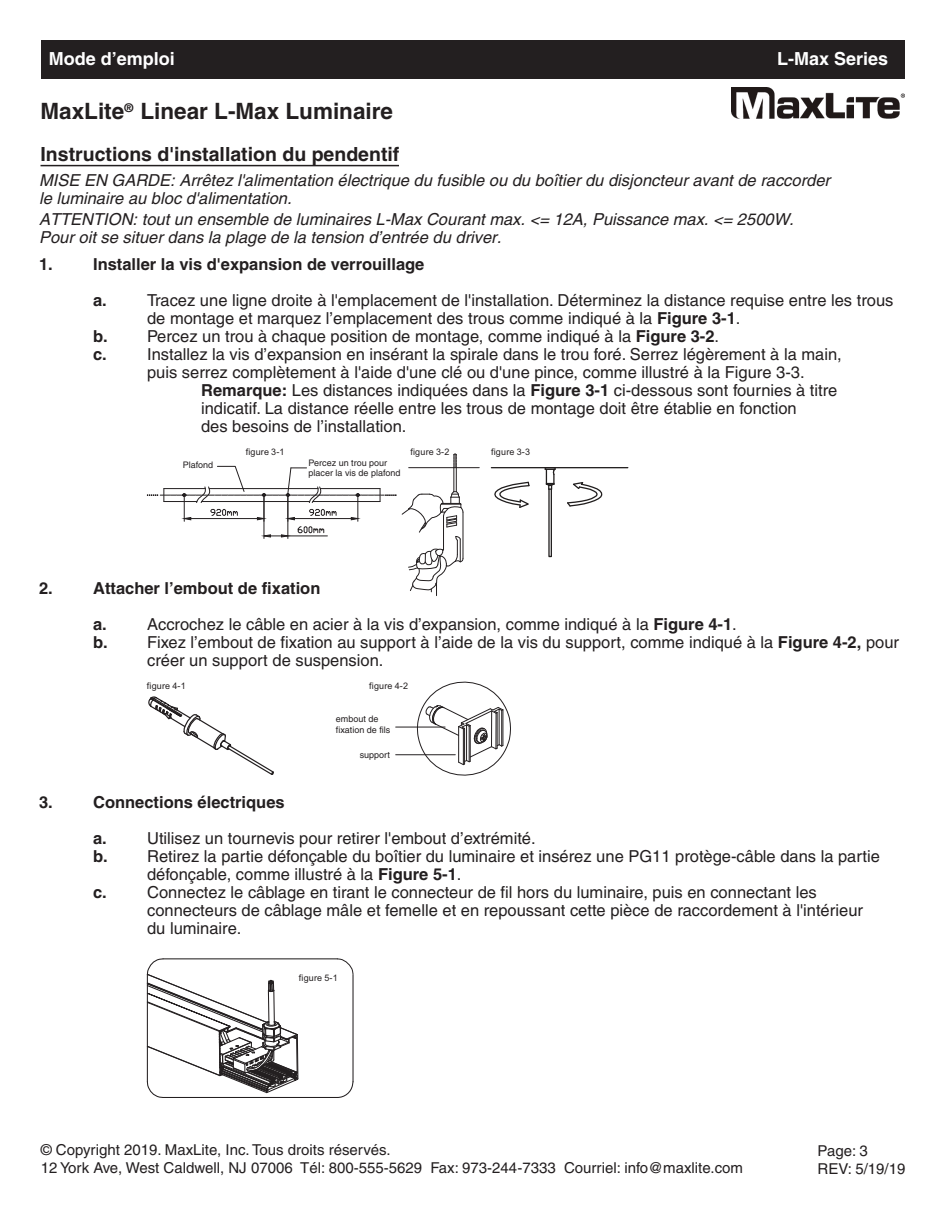
<style>
.page{position:relative;width:945px;height:1215px;background:#fff}
.page>*{position:absolute;margin:0;border:0;box-sizing:border-box;transform-origin:0 0}
.t1{font:700 22.5px "Helvetica";color:#231f20}
.t2{font:700 19.5px "Helvetica";color:#231f20}
.t3{font:700 18px "Helvetica";color:#fff}
.t4{font:16.5px/18px "Helvetica";color:#231f20}
.t5{font:italic 16.5px/18px "Helvetica";color:#231f20}
.t6{font:700 16.5px/36px "Helvetica";color:#231f20}
.t7{font:15px/18px "Helvetica";color:#231f20}
.t8{font:700 12px "Helvetica";color:#231f20}
.t9{font:9px/9.6px "Helvetica";color:#231f20}
.t10{font:9px "Arial";letter-spacing:.02em;color:#231f20}
.s1{font-weight:700}
</style>
<div class="page">
<div style="left:41px;top:40px;width:864px;height:39px;background:#231f20"></div>
<img style="left:732px;top:87px;width:173px;height:32px">
<hr style="left:41px;top:165px;width:358px;height:1px;background:#231f20">
<hr style="left:409px;top:467px;width:70px;height:1px;background:#231f20">
<svg style="left:147px;top:453px;width:317px;height:143px"></svg>
<hr style="left:491px;top:467px;width:137px;height:1px;background:#211e1e">
<svg style="left:494px;top:481px;width:36px;height:27px"></svg>
<svg style="left:567px;top:482px;width:36px;height:25px"></svg>
<svg style="left:545px;top:468px;width:11px;height:22px"></svg>
<div style="left:548px;top:488px;width:4px;height:69px;border:1px solid #211e1e"></div>
<svg style="left:417px;top:681px;width:94px;height:95px"></svg>
<hr style="left:396px;top:754px;width:59px;height:1px;background:#231f20">
<hr style="left:396px;top:727px;width:49px;height:1px;background:#231f20">
<svg style="left:148px;top:696px;width:126px;height:79px"></svg>
<svg style="left:147px;top:958px;width:207px;height:140px"></svg>
<p class="t3" style="left:49px;top:52px;width:128px">Mode d’emploi</p>
<p class="t3" style="left:777px;top:52px;width:113px">L-Max Series</p>
<h1 class="t1" style="left:40px;top:103px;width:354px">MaxLite Linear L-Max Luminaire</h1>
<p class="t8" style="left:125px;top:104px;width:10px">®</p>
<p class="t2" style="left:40px;top:147px;width:360px">Instructions d'installation du pendentif</p>
<p class="t5" style="left:39px;top:173px;width:792px">MISE EN GARDE: Arrêtez l'alimentation électrique du fusible ou du boîtier du disjoncteur avant de raccorder le luminaire au bloc d'alimentation.</p>
<p class="t5" style="left:39px;top:212px;width:756px">ATTENTION: tout un ensemble de luminaires L-Max Courant max. &lt;= 12A, Puissance max. &lt;= 2500W.<br>Pour oit se situer dans la plage de la tension d’entrée du driver.</p>
<p class="t6" style="left:39px;top:247px;width:15px">1.</p>
<p class="t6" style="left:93px;top:247px;width:333px">Installer la vis d'expansion de verrouillage a.</p>
<p class="t4" style="left:147px;top:292px;width:748px">Tracez une ligne droite à l'emplacement de l'installation. Déterminez la distance requise entre les trous</p>
<p class="t4" style="left:147px;top:310px;width:595px">de montage et marquez l’emplacement des trous comme indiqué à la <span class="s1">Figure 3-1</span>.</p>
<p class="t4" style="left:93px;top:328px;width:628px"><span class="s1">b.</span> Percez un trou à chaque position de montage, comme indiqué à la <span class="s1">Figure 3-2</span>.</p>
<p class="t6" style="left:93px;top:337px;width:15px">c.</p>
<p class="t4" style="left:147px;top:346px;width:696px">Installez la vis d’expansion en insérant la spirale dans le trou foré. Serrez légèrement à la main, puis serrez complètement à l'aide d'une clé ou d'une pince, comme illustré à la Figure 3-3.</p>
<p class="t4" style="left:201px;top:382px;width:638px"><span class="s1">Remarque:</span> Les distances indiquées dans la <span class="s1">Figure 3-1</span> ci-dessous sont fournies à titre indicatif. La distance réelle entre les trous de montage doit être établie en fonction<br>des besoins de l’installation.</p>
<p class="t10" style="left:246px;top:446px;width:40px">figure 3-1</p>
<p class="t10" style="left:410px;top:446px;width:40px">figure 3-2</p>
<p class="t10" style="left:491px;top:446px;width:40px">figure 3-3</p>
<p class="t9" style="left:183px;top:461px;width:32px">Plafond</p>
<p class="t9" style="left:309px;top:459px;width:93px">Percez un trou pour placer la vis de plafond</p>
<p class="t6" style="left:39px;top:571px;width:15px">2.</p>
<p class="t6" style="left:93px;top:571px;width:229px">Attacher l’embout de fixation a.</p>
<p class="t4" style="left:147px;top:616px;width:591px">Accrochez le câble en acier à la vis d’expansion, comme indiqué à la <span class="s1">Figure 4-1</span>.</p>
<p class="t4" style="left:93px;top:634px;width:807px"><span class="s1">b.</span> Fixez l’embout de fixation au support à l’aide de la vis du support, comme indiqué à la <span class="s1">Figure 4-2,</span> pour</p>
<p class="t4" style="left:147px;top:652px;width:238px">créer un support de suspension.</p>
<p class="t10" style="left:147px;top:680px;width:40px">figure 4-1</p>
<p class="t10" style="left:369px;top:680px;width:40px">figure 4-2</p>
<p class="t9" style="left:336px;top:715px;width:56px;line-height:10.8px">embout de fixation de fils</p>
<p class="t9" style="left:360px;top:751px;width:32px">support</p>
<p class="t6" style="left:39px;top:786px;width:15px">3.</p>
<p class="t6" style="left:93px;top:786px;width:193px">Connections électriques a.</p>
<p class="t4" style="left:147px;top:831px;width:390px">Utilisez un tournevis pour retirer l'embout d’extrémité.</p>
<p class="t4" style="left:93px;top:849px;width:788px"><span class="s1">b.</span> Retirez la partie défonçable du boîtier du luminaire et insérez une PG11 protège-câble dans la partie</p>
<p class="t4" style="left:147px;top:867px;width:316px">défonçable, comme illustré à la <span class="s1">Figure 5-1</span>.</p>
<p class="t6" style="left:93px;top:876px;width:15px">c.</p>
<p class="t4" style="left:147px;top:885px;width:717px">Connectez le câblage en tirant le connecteur de fil hors du luminaire, puis en connectant les connecteurs de câblage mâle et femelle et en repoussant cette pièce de raccordement à l'intérieur du luminaire.</p>
<p class="t10" style="left:299px;top:972px;width:40px">figure 5-1</p>
<p class="t7" style="left:41px;top:1142px;width:704px">© Copyright 2019. MaxLite, Inc. Tous droits réservés.<br>12 York Ave, West Caldwell, NJ 07006 Tél: 800-555-5629 Fax: 973-244-7333 Courriel: info@maxlite.com</p>
<p class="t7" style="left:818px;top:1143px;width:89px">Page: 3<br>REV: 5/19/19</p>
</div>
